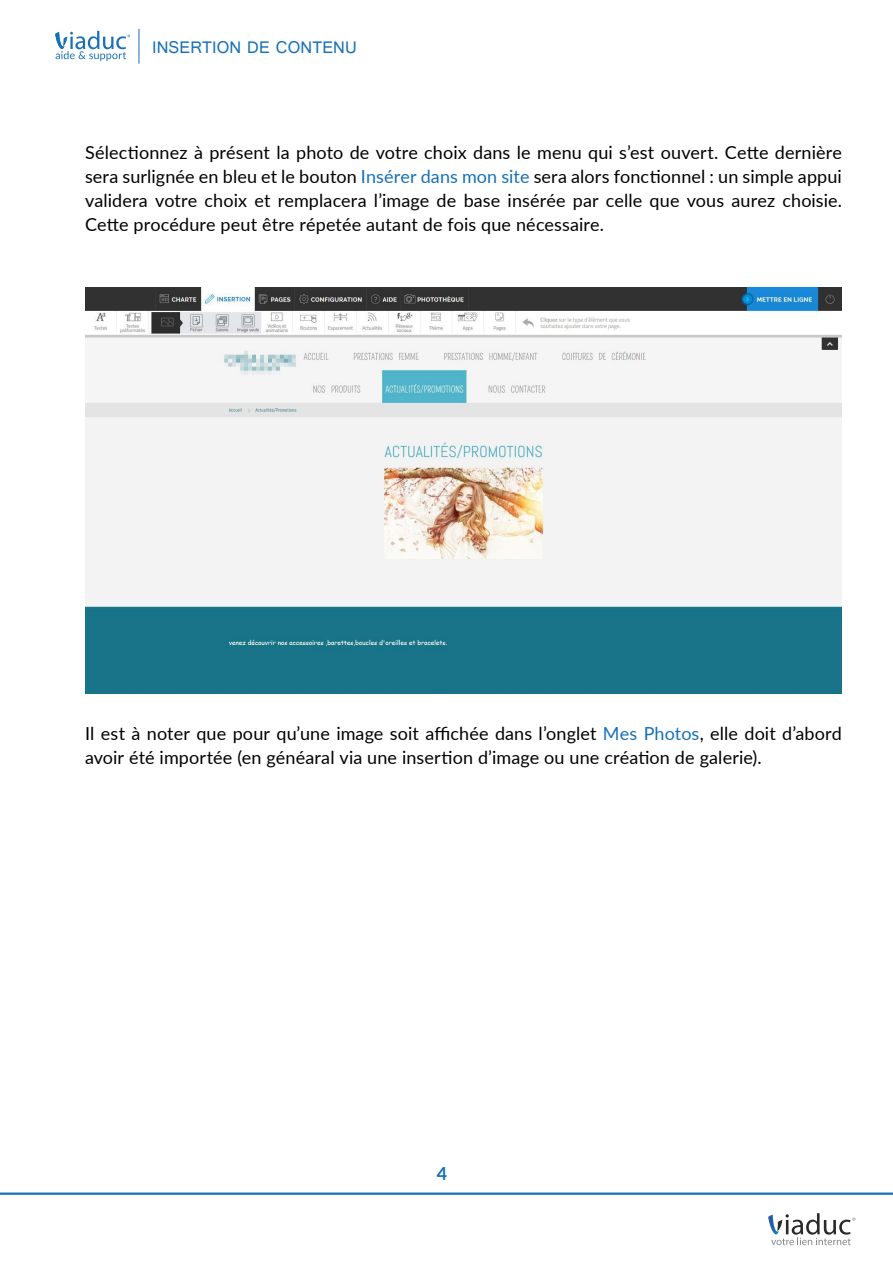
<style>
.page{position:relative;width:893px;height:1263px;background:#fff}
.page>*{position:absolute;margin:0;border:0;box-sizing:border-box;transform-origin:0 0}
.t1{font:18px/24px "Lato";letter-spacing:.005em;color:#000;text-align:justify}
.t2{font:18px "Raavi";letter-spacing:.01em;color:#1570b7}
.t3{font:700 18px "Lato";color:#1570b7}
.s1{color:#1570b7}
</style>
<div class="page">
<hr style="left:139px;top:29px;width:1px;height:35px;background:#1570b7">
<hr style="left:0;top:1192px;width:893px;height:3px;background:#1570b7">
<svg style="left:768px;top:1213px;width:87px;height:32px"></svg>
<svg style="left:55px;top:31px;width:75px;height:30px"></svg>
<img style="left:85px;top:287px;width:757px;height:406px">
<p class="t2" style="left:152px;top:36px;width:206px">INSERTION DE CONTENU</p>
<p class="t1" style="left:85px;top:140px;width:758px">Sélectionnez à présent la photo de votre choix dans le menu qui s’est ouvert. Cette dernière sera surlignée en bleu et le bouton <span class="s1">Insérer dans mon site</span> sera alors fonctionnel : un simple appui validera votre choix et remplacera l’image de base insérée par celle que vous aurez choisie.<br>Cette procédure peut être répetée autant de fois que nécessaire.</p>
<p class="t1" style="left:85px;top:720px;width:758px">Il est à noter que pour qu’une image soit affichée dans l’onglet <span class="s1">Mes Photos</span>, elle doit d’abord avoir été importée (en généaral via une insertion d’image ou une création de galerie).</p>
<p class="t3" style="left:437px;top:1160px;width:12px">4</p>
</div>
